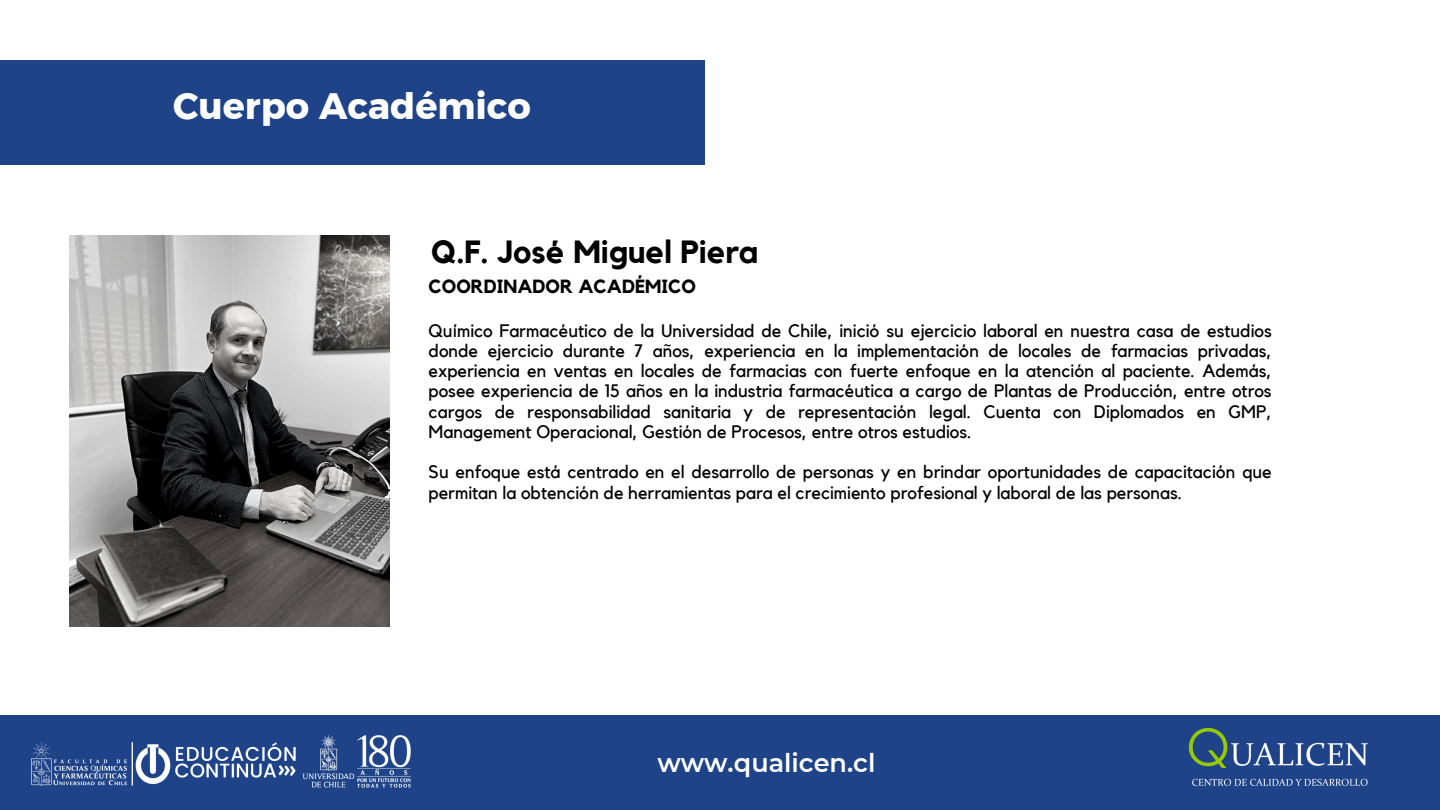
<style>
.page{position:relative;width:1440px;height:810px;background:#fff}
.page>*{position:absolute;margin:0;border:0;box-sizing:border-box;transform-origin:0 0}
.t1{font:36.7px "Kief Montaser Bold";color:#fff}
.t2{font:700 32px "Kollektif";color:#000}
.t3{font:600 25.5px "Montserrat";color:#fff}
.t4{font:23px "Kief Montaser Medium";color:#fff}
.t5{font:700 19px "Kollektif";color:#000}
.t6{font:18px/20.2px "Kollektif";color:#000;text-align:justify}
</style>
<div class="page">
<div style="left:0;top:60px;width:704px;height:104px;background:#1e4388"></div>
<div style="left:0;top:715px;width:1440px;height:95px;background:#1e4388"></div>
<img style="left:69px;top:235px;width:321px;height:392px">
<img style="left:32px;top:742px;width:231px;height:44px">
<img style="left:263px;top:735px;width:148px;height:53px">
<img style="left:1188px;top:728px;width:180px;height:58px">
<p class="t1" style="left:173px;top:83px;width:359px">Cuerpo Académico</p>
<p class="t2" style="left:431px;top:237px;width:329px">Q.F. José Miguel Piera</p>
<h3 class="t5" style="left:429px;top:278px;width:269px">COORDINADOR ACADÉMICO</h3>
<p class="t6" style="left:429px;top:321px;width:845px">Químico Farmacéutico de la Universidad de Chile, inició su ejercicio laboral en nuestra casa de estudios donde ejercicio durante 7 años, experiencia en la implementación de locales de farmacias privadas, experiencia en ventas en locales de farmacias con fuerte enfoque en la atención al paciente. Además, posee experiencia de 15 años en la industria farmacéutica a cargo de Plantas de Producción, entre otros cargos de responsabilidad sanitaria y de representación legal. Cuenta con Diplomados en GMP, Management Operacional, Gestión de Procesos, entre otros estudios.</p>
<p class="t6" style="left:429px;top:463px;width:845px">Su enfoque está centrado en el desarrollo de personas y en brindar oportunidades de capacitación que permitan la obtención de herramientas para el crecimiento profesional y laboral de las personas.</p>
<p class="t3" style="left:657px;top:747px;width:220px">www.qualicen.cl</p>
<h2 class="t4" style="left:567px;top:758px;width:307px">www.postgradoquimica.cl</h2>
</div>
